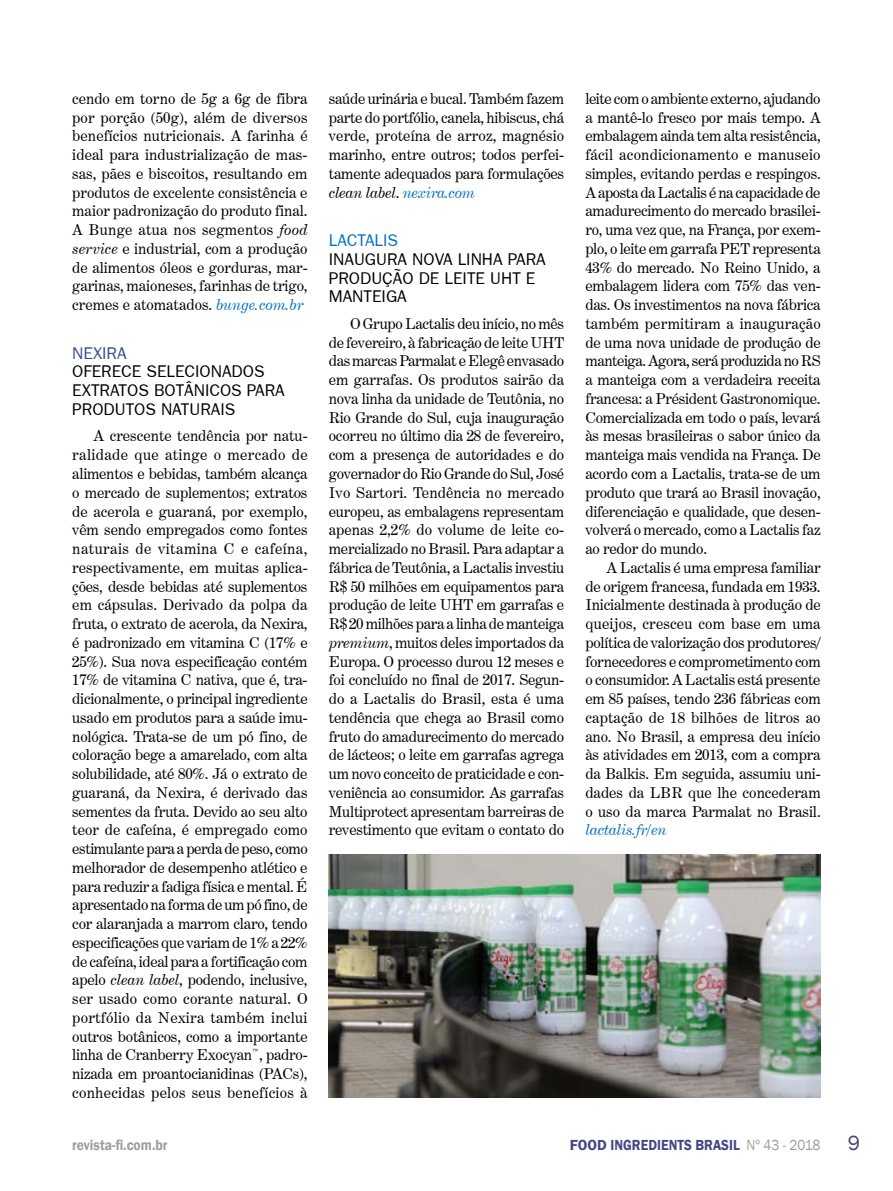
<style>
.page{position:relative;width:893px;height:1191px;background:#fff}
.page>*{position:absolute;margin:0;border:0;box-sizing:border-box;transform-origin:0 0}
.t1{font:21px "Franklin Gothic";color:#484682}
.t2{font:16.95px/18.8px "Frankfurt Gothic";color:#000}
.t3{font:16.95px "Frankfurt Gothic";color:#0070c0}
.t4{font:16.95px "Frankfurt Gothic";color:#314b92}
.t5{font:15px/18.8px "Century Expanded BT";letter-spacing:-.015em;color:#000;text-align:justify}
.t6{font:600 15px "Franklin Gothic";color:#484682}
.t7{font:600 15px "Franklin Gothic";color:#9d9d9c;scale:.9 1}
.t8{font:italic 15px "Century Expanded BT";letter-spacing:-.01em;color:#0070c0}
.s1{font-style:italic}
.s2{font-style:italic;color:#0070c0}
.s3{font-weight:400;color:#9d9d9c}
</style>
<div class="page">
<img style="left:329px;top:854px;width:491px;height:244px">
<p class="t5" style="left:72px;top:89px;width:237px">cendo em torno de 5g a 6g de fibra por porção (50g), além de diversos benefícios nutricionais. A farinha é ideal para industrialização de mas&shy;sas, pães e biscoitos, resultando em produtos de excelente consistência e maior padronização do produto final.<br>A Bunge atua nos segmentos <span class="s1">food service</span> e industrial, com a produção de alimentos óleos e gorduras, mar&shy;garinas, maioneses, farinhas de trigo, cremes e atomatados. <span class="s2">bunge.com.br</span></p>
<p class="t4" style="left:72px;top:343px;width:56px">NEXIRA</p>
<p class="t2" style="left:72px;top:362px;width:214px">OFERECE SELECIONADOS<br>EXTRATOS BOTÂNICOS PARA<br>PRODUTOS NATURAIS</p>
<p class="t5" style="left:72px;top:426px;width:237px;text-indent:21px">A crescente tendência por natu&shy;ralidade que atinge o mercado de alimentos e bebidas, também alcança o mercado de suplementos; extratos de acerola e guaraná, por exemplo, vêm sendo empregados como fontes naturais de vitamina C e cafeína, respectivamente, em muitas aplica&shy;ções, desde bebidas até suplementos em cápsulas. Derivado da polpa da fruta, o extrato de acerola, da Nexira, é padronizado em vitamina C (17% e 25%). Sua nova especificação contém 17% de vitamina C nativa, que é, tra&shy;dicionalmente, o principal ingrediente usado em produtos para a saúde imu&shy;nológica. Trata-se de um pó fino, de coloração bege a amarelado, com alta solubilidade, até 80%. Já o extrato de guaraná, da Nexira, é derivado das sementes da fruta. Devido ao seu alto teor de cafeína, é empregado como estimulante para a perda de peso, como melhorador de desempenho atlético e para reduzir a fadiga física e mental. É apresentado na forma de um pó fino, de cor alaranjada a marrom claro, tendo especificações que variam de 1% a 22% de cafeína, ideal para a fortificação com apelo <span class="s1">clean label</span>, podendo, inclusive, ser usado como corante natural. O portfó lio da Nexira também inclui outros botânicos, como a importante linha de Cranberry Exocyan<sup>™</sup>, padro&shy;nizada em proantocianidinas (PACs), conhecidas pelos seus benefícios à</p>
<p class="t5" style="left:329px;top:89px;width:237px">saúde urinária e bucal. Também fazem parte do portfólio, canela, hibiscus, chá verde, proteína de arroz, magnésio marinho, entre outros; todos perfei&shy;tamente adequados para formulações <span class="s1">clean label</span>. <span class="s2">nexira.com</span></p>
<p class="t3" style="left:329px;top:231px;width:71px">LACTALIS</p>
<p class="t2" style="left:329px;top:249px;width:218px">INAUGURA NOVA LINHA PARA<br>PRODUÇÃO DE LEITE UHT E<br>MANTEIGA</p>
<p class="t5" style="left:329px;top:314px;width:237px;text-indent:21px">O Grupo Lactalis deu início, no mês de fevereiro, à fabricação de leite UHT das marcas Parmalat e Elegê envasado em garrafas. Os produtos sairão da nova linha da unidade de Teutônia, no Rio Grande do Sul, cuja inauguração ocorreu no último dia 28 de fevereiro, com a presença de autoridades e do governador do Rio Grande do Sul, José Ivo Sartori. Tendência no mercado europeu, as embalagens representam apenas 2,2% do volume de leite co&shy;mercializado no Brasil. Para adaptar a fábrica de Teutônia, a Lactalis investiu R$ 50 milhões em equipamentos para produção de leite UHT em garrafas e R$ 20 milhões para a linha de manteiga <span class="s1">premium</span>, muitos deles importados da Europa. O processo durou 12 meses e foi concluído no final de 2017. Segun&shy;do a Lactalis do Brasil, esta é uma tendência que chega ao Brasil como fruto do amadurecimento do mercado de lácteos; o leite em garrafas agrega um novo conceito de praticidade e con&shy;veniência ao consumidor. As garrafas Multiprotect apresentam barreiras de revestimento que evitam o contato do</p>
<p class="t5" style="left:585px;top:89px;width:237px">leite com o ambiente externo, ajudando a mantê-lo fresco por mais tempo. A embalagem ainda tem alta resistência, fácil acondicionamento e manuseio simples, evitando perdas e respingos.<br>A aposta da Lactalis é na capacidade de amadurecimento do mercado brasilei&shy;ro, uma vez que, na França, por exem&shy;plo, o leite em garrafa PET representa 43% do mercado. No Reino Unido, a embalagem lidera com 75% das ven&shy;das. Os investimentos na nova fábrica também permitiram a inauguração de uma nova unidade de produção de manteiga. Agora, será produzida no RS a manteiga com a verdadeira receita francesa: a Président Gastronomique.<br>Comercializada em todo o país, levará às mesas brasileiras o sabor único da manteiga mais vendida na França. De acordo com a Lactalis, trata-se de um produto que trará ao Brasil inovação, diferenciação e qualidade, que desen&shy;volverá o mercado, como a Lactalis faz ao redor do mundo.</p>
<p class="t5" style="left:585px;top:558px;width:237px;text-indent:21px">A Lactalis é uma empresa familiar de origem francesa, fundada em 1933.<br>Inicialmente destinada à produção de queijos, cresceu com base em uma política de valorização dos produtores/ fornecedores e comprometimento com o consumidor. A Lactalis está presente em 85 países, tendo 236 fábricas com captação de 18 bilhões de litros ao ano. No Brasil, a empresa deu início às atividades em 2013, com a compra da Balkis. Em seguida, assumiu uni&shy;dades da LBR que lhe concederam o uso da marca Parmalat no Brasil.</p>
<p class="t8" style="left:585px;top:820px;width:83px">lactalis.fr/en</p>
<p class="t7" style="left:72px;top:1135px;width:107px">revista-fi.com.br</p>
<p class="t6" style="left:570px;top:1135px;width:252px">FOOD INGREDIENTS BRASIL <span class="s3">Nº 43 - 2018</span></p>
<h1 class="t1" style="left:848px;top:1130px;width:14px">9</h1>
</div>
